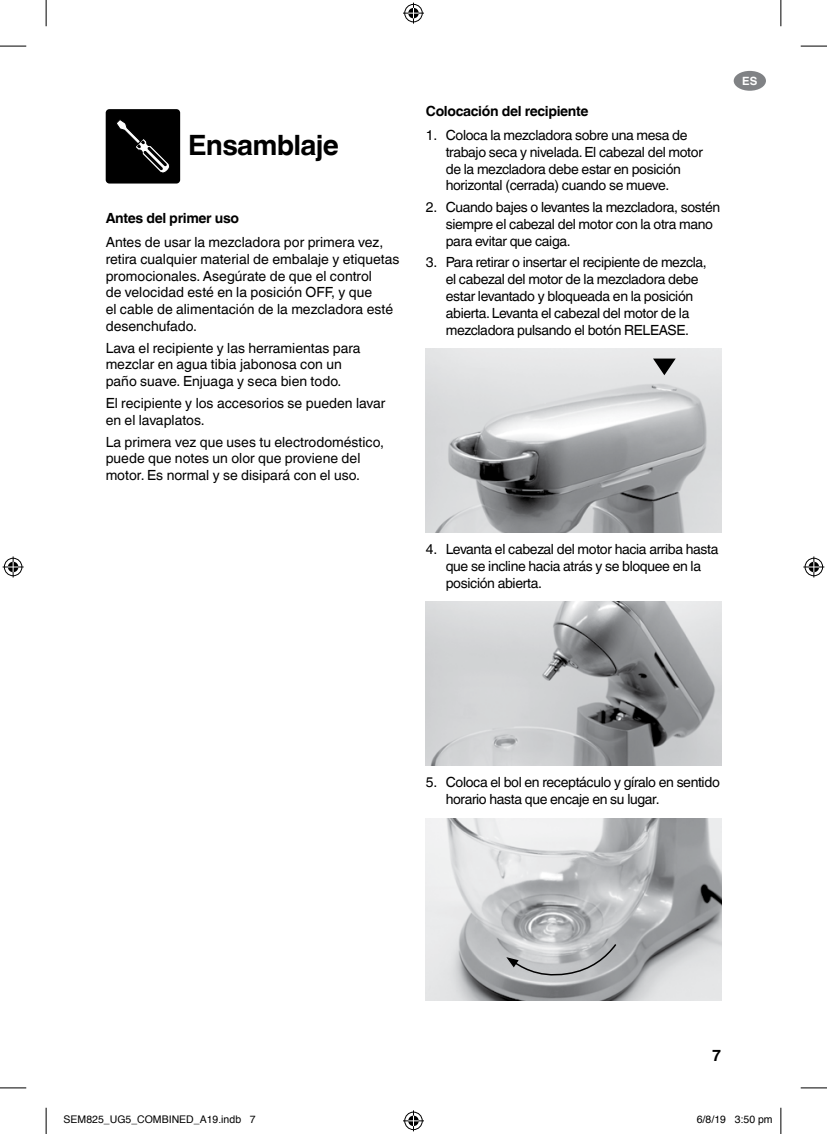
<style>
.page{position:relative;width:827px;height:1134px;background:#fff}
.page>*{position:absolute;margin:0;border:0;box-sizing:border-box;transform-origin:0 0}
.t1{font:700 28px "Helvetica World";letter-spacing:-.025em;color:#000}
.t2{font:700 15.75px "Helvetica World";color:#000}
.t3{font:14px/16.8px "Helvetica World";letter-spacing:-.025em;color:#000}
.t4{font:14px/16.8px "Helvetica World";color:#000}
.t5{font:700 14px "Helvetica World";letter-spacing:-.025em;color:#000}
.t6{font:700 11.38px "Helvetica World";color:#fff}
.t7{font:10.5px "Helvetica";color:#000}
</style>
<div class="page">
<div style="left:733px;top:71px;width:32px;height:20px;background:#808285;border-radius:50%"></div>
<img style="left:426px;top:349px;width:295px;height:183px">
<svg style="left:653px;top:359px;width:22px;height:16px"></svg>
<img style="left:426px;top:602px;width:295px;height:163px">
<img style="left:426px;top:818px;width:295px;height:183px">
<svg style="left:506px;top:942px;width:111px;height:38px;background:#b7b9ba"></svg>
<div style="left:106px;top:109px;width:74px;height:75px;background:#000;border-radius:4px"></div>
<svg style="left:116px;top:119px;width:54px;height:54px"></svg>
<svg style="left:0;top:46px;width:26px;height:1px"></svg>
<svg style="left:800px;top:46px;width:26px;height:1px"></svg>
<svg style="left:0;top:1088px;width:26px;height:1px"></svg>
<svg style="left:800px;top:1088px;width:26px;height:1px"></svg>
<svg style="left:46px;top:0;width:1px;height:26px"></svg>
<svg style="left:46px;top:1108px;width:1px;height:26px"></svg>
<svg style="left:780px;top:0;width:1px;height:26px"></svg>
<svg style="left:780px;top:1108px;width:1px;height:26px"></svg>
<svg style="left:403px;top:3px;width:21px;height:21px"></svg>
<svg style="left:403px;top:1110px;width:21px;height:21px"></svg>
<svg style="left:3px;top:556px;width:21px;height:21px"></svg>
<svg style="left:803px;top:556px;width:21px;height:21px"></svg>
<h1 class="t1" style="left:188px;top:129px;width:152px">Ensamblaje</h1>
<p class="t5" style="left:106px;top:210px;width:135px">Antes del primer uso</p>
<p class="t4" style="left:106px;top:234px;width:295px">Antes de usar la mezcladora por primera vez, retira cualquier material de embalaje y etiquetas promocionales. Asegúrate de que el control<br>de velocidad esté en la posición OFF, y que<br>el cable de alimentación de la mezcladora esté desenchufado.</p>
<p class="t4" style="left:106px;top:339px;width:256px">Lava el recipiente y las herramientas para mezclar en agua tibia jabonosa con un paño suave. Enjuaga y seca bien todo.</p>
<p class="t4" style="left:106px;top:395px;width:281px">El recipiente y los accesorios se pueden lavar en el lavaplatos.</p>
<p class="t4" style="left:106px;top:433px;width:280px">La primera vez que uses tu electrodoméstico, puede que notes un olor que proviene del motor. Es normal y se disipará con el uso.</p>
<p class="t5" style="left:426px;top:103px;width:164px">Colocación del recipiente</p>
<p class="t3" style="left:445px;top:127px;width:258px;text-indent:-20px">1. Coloca la mezcladora sobre una mesa de trabajo seca y nivelada. El cabezal del motor de la mezcladora debe estar en posición horizontal (cerrada) cuando se mueve.</p>
<p class="t3" style="left:445px;top:199px;width:276px;text-indent:-20px">2. Cuando bajes o levantes la mezcladora, sostén siempre el cabezal del motor con la otra mano para evitar que caiga.</p>
<p class="t3" style="left:445px;top:254px;width:262px;text-indent:-20px">3. Para retirar o insertar el recipiente de mezcla, el cabezal del motor de la mezcladora debe estar levantado y bloqueada en la posición abierta. Levanta el cabezal del motor de la mezcladora pulsando el botón RELEASE.</p>
<p class="t6" style="left:742px;top:74px;width:17px">ES</p>
<p class="t3" style="left:445px;top:541px;width:274px;text-indent:-20px">4. Levanta el cabezal del motor hacia arriba hasta que se incline hacia atrás y se bloquee en la posición abierta.</p>
<p class="t3" style="left:445px;top:774px;width:275px;text-indent:-20px">5. Coloca el bol en receptáculo y gíralo en sentido horario hasta que encaje en su lugar.</p>
<p class="t2" style="left:712px;top:1047px;width:11px">7</p>
<p class="t7" style="left:64px;top:1112px;width:193px">SEM825_UG5_COMBINED_A19.indb 7</p>
<p class="t7" style="left:696px;top:1112px;width:77px">6/8/19 3:50 pm</p>
</div>
